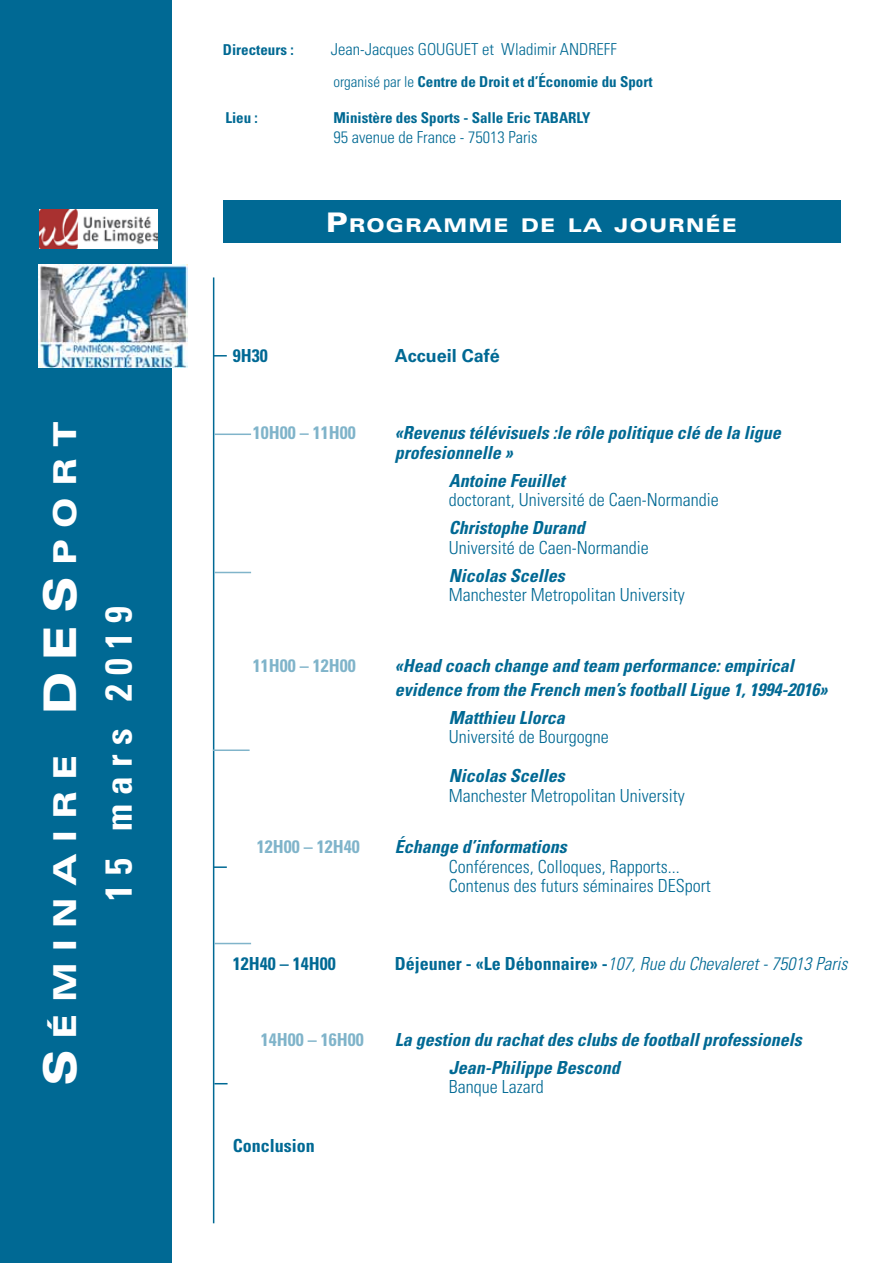
<style>
.page{position:relative;width:893px;height:1263px;background:#fff}
.page>*{position:absolute;margin:0;border:0;box-sizing:border-box;transform-origin:0 0}
.t1{font:700 condensed 37.5px "Univers LT Std";letter-spacing:.25em;color:#fff}
.t2{font:900 expanded 31.5px "Univers LT Std";letter-spacing:.355em;color:#fff}
.t3{font:900 expanded 18.9px "Univers LT Std";letter-spacing:.055em;color:#fff}
.t4{font:italic 700 condensed 18px/19.5px "Univers LT Std";color:#006994}
.t5{font:300 condensed 18px/19.5px "Univers LT Std";color:#006994}
.t6{font:italic 300 condensed 18px "Univers LT Std";color:#006994}
.t7{font:700 condensed 18px "Univers LT Std";color:#80b4ca}
.t8{font:700 condensed 18px "Univers LT Std";color:#006994}
.t9{font:700 18px "Univers LT Std";color:#006994}
.t10{font:300 condensed 16.5px "Univers LT Std";color:#006993}
.t11{font:700 condensed 15px "Univers LT Std";color:#006993}
.s1{font-size:45px}
.s2{font-weight:300}
.s3{font-size:27px}
.s4{font-weight:700;font-style:normal}
</style>
<div class="page">
<div style="left:0;top:0;width:171px;height:1263px;background:#006994"></div>
<img style="left:38px;top:265px;width:149px;height:103px">
<div style="left:223px;top:201px;width:617px;height:42px;background:#006994"></div>
<hr style="left:213px;top:277px;width:1px;height:946px;background:#006994">
<hr style="left:214px;top:433px;width:37px;height:2px;background:#80b4ca">
<svg style="left:214px;top:355px;width:13px;height:1px"></svg>
<hr style="left:214px;top:572px;width:37px;height:1px;background:#80b4ca">
<hr style="left:214px;top:943px;width:37px;height:1px;background:#80b4ca">
<svg style="left:214px;top:866px;width:13px;height:2px"></svg>
<img style="left:171px;top:0;width:1px;height:22px">
<img style="left:39px;top:210px;width:119px;height:38px">
<hr style="left:213px;top:749px;width:37px;height:2px;background:#80b4ca">
<svg style="left:214px;top:1083px;width:14px;height:1px"></svg>
<h2 class="t2" style="left:47px;top:1086px;width:667px;rotate:-90deg"><span class="s1">S</span>ÉMINAIRE <span class="s1">DES</span>PORT</h2>
<h1 class="t1" style="left:95px;top:901px;width:296px;rotate:-90deg">15 mars 2019</h1>
<p class="t11" style="left:223px;top:41px;width:72px">Directeurs :</p>
<p class="t10" style="left:331px;top:40px;width:287px">Jean-Jacques GOUGUET et Wladimir ANDREFF</p>
<p class="t11" style="left:333px;top:73px;width:321px"><span class="s2">organisé par le</span> Centre de Droit et d’Économie du Sport</p>
<p class="t11" style="left:225px;top:109px;width:34px">Lieu :</p>
<p class="t11" style="left:333px;top:109px;width:259px">Ministère des Sports - Salle Eric TABARLY</p>
<p class="t10" style="left:333px;top:127px;width:206px">95 avenue de France - 75013 Paris</p>
<p class="t3" style="left:326px;top:214px;width:413px"><span class="s3">P</span>ROGRAMME DE LA JOURNÉE</p>
<p class="t8" style="left:233px;top:344px;width:36px">9H30</p>
<p class="t9" style="left:395px;top:345px;width:107px">Accueil Café</p>
<p class="t7" style="left:253px;top:422px;width:104px">10H00 – 11H00</p>
<p class="t4" style="left:395px;top:423px;width:387px">«Revenus télévisuels :le rôle politique clé de la ligue profesionnelle »</p>
<p class="t4" style="left:449px;top:470px;width:118px">Antoine Feuillet</p>
<p class="t5" style="left:449px;top:490px;width:271px">doctorant, Université de Caen-Normandie</p>
<p class="t4" style="left:449px;top:518px;width:137px">Christophe Durand</p>
<p class="t5" style="left:449px;top:537px;width:201px">Université de Caen-Normandie</p>
<p class="t4" style="left:449px;top:565px;width:118px">Nicolas Scelles</p>
<p class="t5" style="left:449px;top:585px;width:237px">Manchester Metropolitan University</p>
<p class="t7" style="left:253px;top:654px;width:104px">11H00 – 12H00</p>
<p class="t4" style="left:395px;top:654px;width:434px;line-height:23.7px">«Head coach change and team performance: empirical evidence from the French men’s football Ligue 1, 1994-2016»</p>
<p class="t4" style="left:449px;top:707px;width:117px">Matthieu Llorca</p>
<p class="t5" style="left:449px;top:727px;width:161px">Université de Bourgogne</p>
<p class="t4" style="left:449px;top:766px;width:118px">Nicolas Scelles</p>
<p class="t5" style="left:449px;top:785px;width:237px">Manchester Metropolitan University</p>
<p class="t7" style="left:257px;top:836px;width:104px">12H00 – 12H40</p>
<p class="t4" style="left:395px;top:837px;width:173px">Échange d’informations</p>
<p class="t5" style="left:449px;top:857px;width:263px">Conférences, Colloques, Rapports...<br>Contenus des futurs séminaires DESport</p>
<p class="t8" style="left:233px;top:953px;width:104px">12H40 – 14H00</p>
<p class="t6" style="left:395px;top:953px;width:454px"><span class="s4">Déjeuner - «Le Débonnaire» -</span>107, Rue du Chevaleret - 75013 Paris</p>
<p class="t7" style="left:261px;top:1028px;width:104px">14H00 – 16H00</p>
<p class="t4" style="left:449px;top:1025px;width:354px;line-height:28px;text-indent:-54px">La gestion du rachat des clubs de football professionels<br>Jean-Philippe Bescond</p>
<p class="t5" style="left:449px;top:1077px;width:96px">Banque Lazard</p>
<p class="t8" style="left:233px;top:1134px;width:84px">Conclusion</p>
</div>
